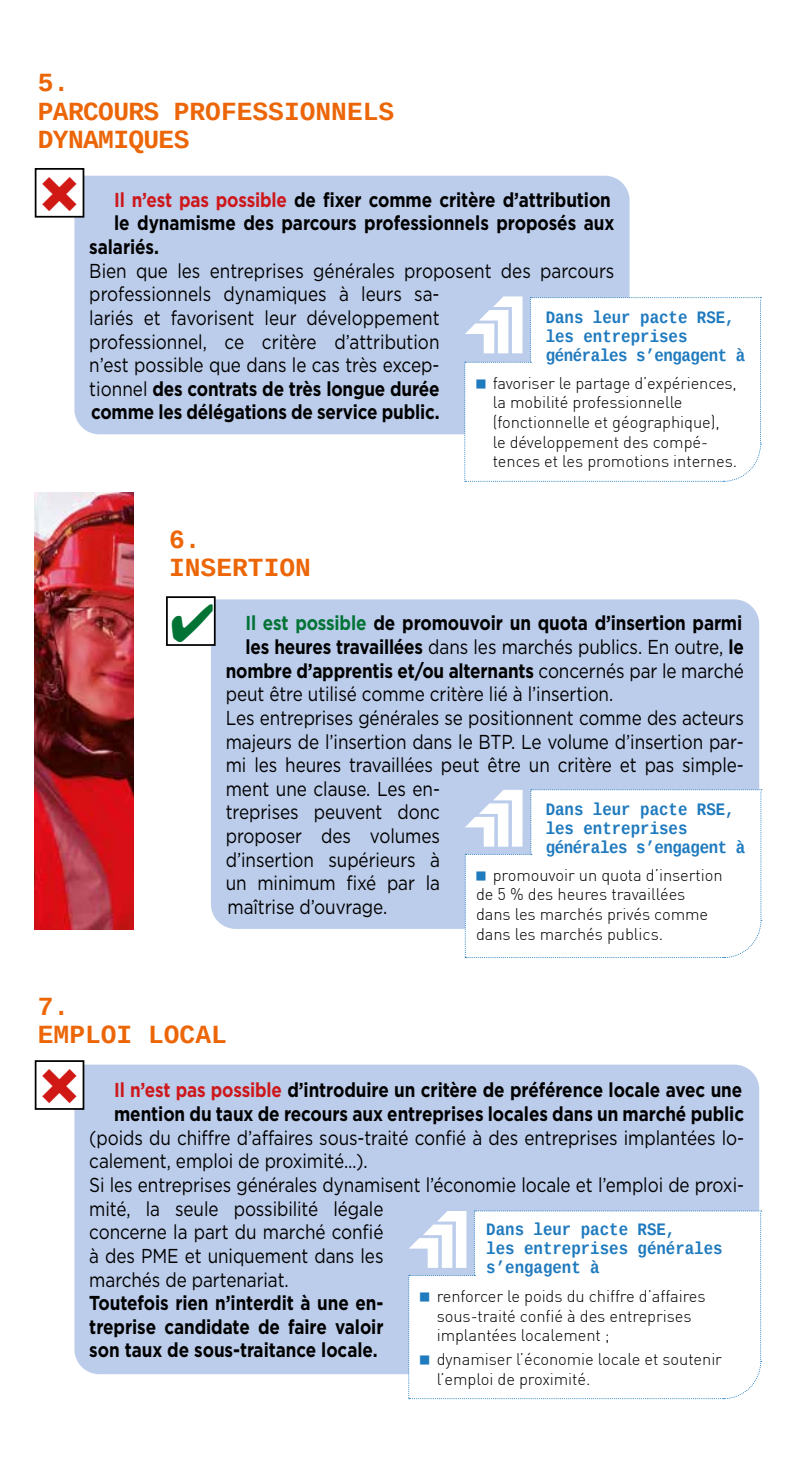
<style>
.page{position:relative;width:794px;height:1474px;background:#fff}
.page>*{position:absolute;margin:0;border:0;box-sizing:border-box;transform-origin:0 0}
.t1{font:700 26.25px/28.3px "Liberation Mono";letter-spacing:-.025em;color:#ec6608}
.t2{font:700 26.25px/28.3px "Liberation Mono";color:#ec6608}
.t3{font:20.12px/23.6px "Gotham";letter-spacing:-.005em;color:#000;scale:.85 1}
.t4{font:700 20.12px/23.6px "Gotham";letter-spacing:-.005em;color:#000;scale:.85 1}
.t5{font:700 17.5px/18.7px "Liberation Mono";color:#1f7abe;scale:.9 1}
.t6{font:300 16.45px/19.6px "DIN Pro";letter-spacing:-.005em;color:#000}
.s1{color:#cd171a}
.s2{font-weight:700}
.s3{color:#1f7abe}
.s4{color:#007335}
.s5{font-weight:400}
</style>
<div class="page">
<div style="left:74px;top:1064px;width:685px;height:310px;background:#bccdeb"></div>
<div style="left:211px;top:599px;width:548px;height:329px;background:#bccdeb"></div>
<div style="left:74px;top:176px;width:555px;height:258px;background:#bccdeb"></div>
<svg style="left:464px;top:296px;width:297px;height:186px"></svg>
<img style="left:35px;top:492px;width:99px;height:437px">
<svg style="left:465px;top:789px;width:297px;height:169px"></svg>
<div style="left:36px;top:169px;width:47px;height:48px;background:#fff"></div>
<div style="left:35px;top:168px;width:49px;height:50px;border:2px solid #000"></div>
<div style="left:167px;top:597px;width:48px;height:48px;background:#fff"></div>
<div style="left:166px;top:596px;width:50px;height:50px;border:2px solid #000"></div>
<div style="left:36px;top:1061px;width:47px;height:47px;background:#fff"></div>
<div style="left:35px;top:1060px;width:49px;height:49px;border:2px solid #000"></div>
<svg style="left:408px;top:1210px;width:353px;height:189px"></svg>
<h1 class="t1" style="left:38px;top:70px;width:358px">5.<br>PARCOURS PROFESSIONNELS<br>DYNAMIQUES</h1>
<p class="t4" style="left:114px;top:188px;width:586px"><span class="s1">Il n’est pas possible</span> de fixer comme critère d’attribution</p>
<p class="t4" style="left:114px;top:211px;width:590px">le dynamisme des parcours professionnels proposés aux</p>
<p class="t4" style="left:89px;top:235px;width:83px">salariés.</p>
<p class="t3" style="left:89px;top:258px;width:619px">Bien que les entreprises générales proposent des parcours professionnels dynamiques à leurs sa-<br>lariés et favorisent leur développement<br>professionnel, ce critère d’attribution<br>n’est possible que dans le cas très excep-<br>tionnel <span class="s2">des contrats de très longue durée<br>comme les délégations de service public.</span></p>
<p class="t5" style="left:545px;top:309px;width:223px">Dans leur pacte RSE, les entreprises générales s’engagent à</p>
<p class="t6" style="left:493px;top:372px;width:246px;text-indent:-17px"><span class="s3">■</span> favoriser le partage d’expériences, la mobilité professionnelle (fonctionnelle et géographique),<br>le développement des compé&shy;tences et les promotions internes.</p>
<h1 class="t2" style="left:169px;top:526px;width:143px">6.<br>INSERTION</h1>
<p class="t4" style="left:245px;top:611px;width:586px"><span class="s4">Il est possible</span> de promouvoir un quota d’insertion parmi</p>
<p class="t3" style="left:245px;top:634px;width:588px"><span class="s2">les heures travaillées</span> dans les marchés publics. En outre, <span class="s2">le</span></p>
<p class="t4" style="left:226px;top:658px;width:611px">nombre d’apprentis et/ou alternants <span class="s5">concernés par le marché</span></p>
<p class="t3" style="left:226px;top:682px;width:457px">peut être utilisé comme critère lié à l’insertion.</p>
<p class="t3" style="left:226px;top:705px;width:611px">Les entreprises générales se positionnent comme des acteurs</p>
<p class="t3" style="left:226px;top:729px;width:611px">majeurs de l’insertion dans le BTP. Le volume d’insertion par-</p>
<p class="t3" style="left:226px;top:753px;width:611px">mi les heures travaillées peut être un critère et pas simple-</p>
<p class="t3" style="left:226px;top:776px;width:253px">ment une clause. Les en-</p>
<p class="t3" style="left:226px;top:800px;width:253px">treprises peuvent donc</p>
<p class="t3" style="left:226px;top:823px;width:253px">proposer des volumes</p>
<p class="t3" style="left:226px;top:847px;width:253px">d’insertion supérieurs à</p>
<p class="t3" style="left:226px;top:871px;width:253px">un minimum fixé par la</p>
<p class="t3" style="left:227px;top:894px;width:189px">maîtrise d’ouvrage.</p>
<p class="t5" style="left:545px;top:801px;width:223px">Dans leur pacte RSE, les entreprises générales s’engagent à</p>
<p class="t6" style="left:476px;top:864px;width:248px"><span class="s3">■</span> promouvoir un quota d’insertion de 5 % des heures travaillées dans les marchés privés comme dans les marchés publics.</p>
<h1 class="t2" style="left:38px;top:993px;width:190px">7.<br>EMPLOI LOCAL</h1>
<p class="t4" style="left:114px;top:1078px;width:742px"><span class="s1">Il n’est pas possible</span> d’introduire un critère de préférence locale avec une mention du taux de recours aux entreprises locales dans un marché public</p>
<p class="t3" style="left:89px;top:1125px;width:771px">(poids du chiffre d’affaires sous-traité confié à des entreprises implantées lo&shy;calement, emploi de proximité…).<br>Si les entreprises générales dynamisent l’économie locale et l’emploi de proxi&shy;mité, la seule possibilité légale<br>concerne la part du marché confié<br>à des PME et uniquement dans les<br>marchés de partenariat.</p>
<p class="t4" style="left:89px;top:1291px;width:348px;text-align:justify">Toutefois rien n’interdit à une en&shy;treprise candidate de faire valoir son taux de sous-traitance locale.</p>
<p class="t5" style="left:486px;top:1221px;width:264px">Dans leur pacte RSE,<br>les entreprises générales s’engagent à</p>
<p class="t6" style="left:437px;top:1285px;width:270px;text-indent:-17px"><span class="s3">■</span> renforcer le poids du chiffre d’affaires sous-traité confié à des entreprises implantées localement ;</p>
<p class="t6" style="left:437px;top:1348px;width:287px;text-indent:-17px"><span class="s3">■</span> dynamiser l’économie locale et soutenir l’emploi de proximité.</p>
</div>
